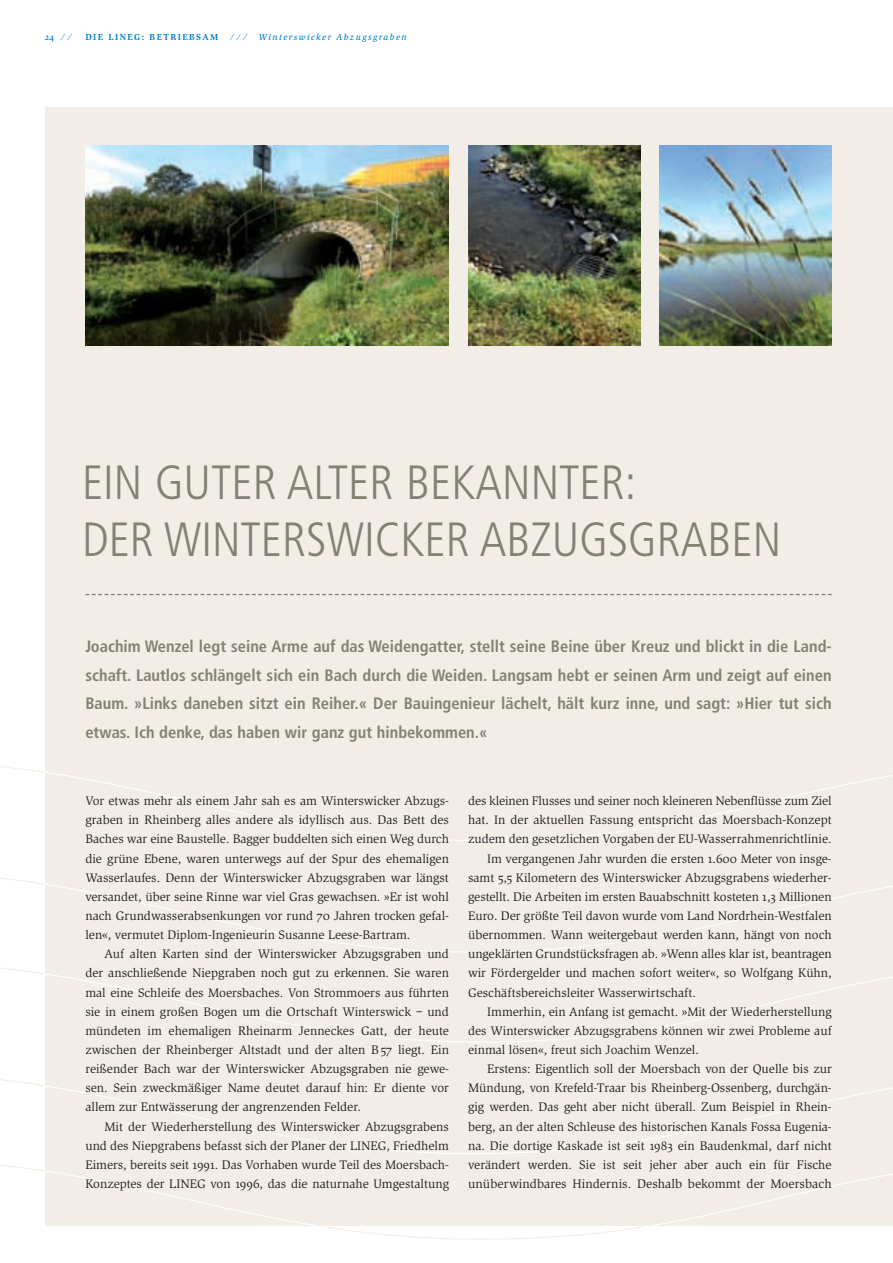
<style>
.page{position:relative;width:893px;height:1263px;background:#fff}
.page>*{position:absolute;margin:0;border:0;box-sizing:border-box;transform-origin:0 0}
.t1{font:300 condensed 48px/57.4px "Frutiger";color:#828173}
.t2{font:700 condensed 16.5px/28.7px "Frutiger";color:#828173;text-align:justify}
.t3{font:12.75px/19.2px "Slimbach";color:#231f20;text-align:justify}
.t4{font:italic 500 9px "Slimbach";letter-spacing:.16em;color:#0082c5}
.t5{font:700 9px "Slimbach";letter-spacing:.16em;color:#0082c5}
.t6{font:500 9px "Slimbach SC";color:#0082c5}
.s1{font-family:"Slimbach";font-style:italic}
.s2{font-weight:500}
.s3{font-family:"Slimbach SC"}
</style>
<div class="page">
<svg style="left:0;top:1165px;width:643px;height:75px"></svg>
<div style="left:45px;top:108px;width:848px;height:1118px;background:#f2ede6"></div>
<svg style="left:45px;top:973px;width:848px;height:181px"></svg>
<svg style="left:45px;top:772px;width:848px;height:181px"></svg>
<svg style="left:45px;top:1170px;width:848px;height:56px"></svg>
<svg style="left:85px;top:594px;width:747px;height:1px"></svg>
<img style="left:85px;top:146px;width:364px;height:200px">
<img style="left:468px;top:146px;width:172px;height:200px">
<img style="left:659px;top:146px;width:173px;height:200px">
<p class="t6" style="left:45px;top:31px;width:26px">24 <span class="s1">⁄ ⁄</span></p>
<p class="t5" style="left:85px;top:33px;width:134px">DIE LINEG: BETRIEBSAM</p>
<p class="t4" style="left:231px;top:33px;width:16px">⁄ ⁄ ⁄</p>
<p class="t4" style="left:259px;top:33px;width:149px">Winterswicker Abzugsgraben</p>
<h1 class="t1" style="left:82px;top:457px;width:701px">EIN GUTER ALTER BEKANNTER:<br>DER WINTERSWICKER ABZUGSGRABEN</h1>
<p class="t2" style="left:85px;top:633px;width:748px">Joachim Wenzel legt seine Arme auf das Weidengatter, stellt seine Beine über Kreuz und blickt in die Land&shy;schaft. Lautlos schlängelt sich ein Bach durch die Weiden. Langsam hebt er seinen Arm und zeigt auf einen Baum. »Links daneben sitzt ein Reiher.« Der Bauingenieur lächelt, hält kurz inne, und sagt: »Hier tut sich etwas. Ich denke, das haben wir ganz gut hinbekommen.«</p>
<p class="t3" style="left:85px;top:792px;width:365px">Vor etwas mehr als einem Jahr sah es am Winterswicker Abzugs&shy;graben in Rheinberg alles andere als idyllisch aus. Das Bett des Baches war eine Baustelle. Bagger buddelten sich einen Weg durch die grüne Ebene, waren unterwegs auf der Spur des ehemaligen Wasserlaufes. Denn der Winterswicker Abzugsgraben war längst versandet, über seine Rinne war viel Gras gewachsen. <span class="s2">»</span>Er ist wohl nach Grundwasserabsenkungen vor rund <span class="s3">70</span> Jahren trocken gefal&shy;len<span class="s2">«</span>, vermutet Diplom-Ingenieurin Susanne Leese-Bartram.</p>
<p class="t3" style="left:85px;top:945px;width:365px;text-indent:19px">Auf alten Karten sind der Winterswicker Abzugsgraben und der anschließende Niepgraben noch gut zu erkennen. Sie waren mal eine Schleife des Moersbaches. Von Strommoers aus führten sie in einem großen Bogen um die Ortschaft Winterswick – und mündeten im ehemaligen Rheinarm Jenneckes Gatt, der heute zwischen der Rheinberger Altstadt und der alten B <span class="s3">57</span> liegt. Ein reißender Bach war der Winterswicker Abzugsgraben nie gewe&shy;sen. Sein zweckmäßiger Name deutet darauf hin: Er diente vor allem zur Entwässerung der angrenzenden Felder.</p>
<p class="t3" style="left:85px;top:1117px;width:365px;text-indent:19px">Mit der Wiederherstellung des Winterswicker Abzugsgrabens und des Niepgrabens befasst sich der Planer der LINEG, Friedhelm Eimers, bereits seit <span class="s3">1991</span>. Das Vorhaben wurde Teil des Moersbach-Konzeptes der LINEG von <span class="s3">1996</span>, das die naturnahe Umgestaltung</p>
<p class="t3" style="left:468px;top:792px;width:365px">des kleinen Flusses und seiner noch kleineren Nebenflüsse zum Ziel</p>
<p class="t3" style="left:468px;top:811px;width:365px">hat. In der aktuellen Fassung entspricht das Moersbach-Konzept</p>
<p class="t3" style="left:468px;top:830px;width:365px">zudem den gesetzlichen Vorgaben der EU-Wasserrahmenrichtlinie.</p>
<p class="t3" style="left:487px;top:849px;width:346px">Im vergangenen Jahr wurden die ersten <span class="s3">1.600</span> Meter von insge-</p>
<p class="t3" style="left:468px;top:869px;width:365px">samt <span class="s3">5,5</span> Kilometern des Winterswicker Abzugsgrabens wiederher-</p>
<p class="t3" style="left:468px;top:888px;width:365px">gestellt. Die Arbeiten im ersten Bauabschnitt kosteten <span class="s3">1,3</span> Millionen</p>
<p class="t3" style="left:468px;top:907px;width:365px">Euro. Der größte Teil davon wurde vom Land Nordrhein-Westfalen</p>
<p class="t3" style="left:468px;top:926px;width:365px">übernommen. Wann weitergebaut werden kann, hängt von noch</p>
<p class="t3" style="left:468px;top:945px;width:365px">ungeklärten Grundstücksfragen ab. <span class="s2">»</span>Wenn alles klar ist, beantragen</p>
<p class="t3" style="left:468px;top:964px;width:365px">wir Fördergelder und machen sofort weiter<span class="s2">«</span>, so Wolfgang Kühn,</p>
<p class="t3" style="left:468px;top:983px;width:229px">Geschäftsbereichsleiter Wasserwirtschaft.</p>
<p class="t3" style="left:487px;top:1003px;width:346px">Immerhin, ein Anfang ist gemacht. <span class="s2">»</span>Mit der Wiederherstellung</p>
<p class="t3" style="left:468px;top:1022px;width:365px">des Winterswicker Abzugsgrabens können wir zwei Probleme auf</p>
<p class="t3" style="left:468px;top:1041px;width:232px">einmal lösen<span class="s2">«</span>, freut sich Joachim Wenzel.</p>
<p class="t3" style="left:487px;top:1060px;width:346px">Erstens: Eigentlich soll der Moersbach von der Quelle bis zur</p>
<p class="t3" style="left:468px;top:1079px;width:365px">Mündung, von Krefeld-Traar bis Rheinberg-Ossenberg, durchgän-</p>
<p class="t3" style="left:468px;top:1098px;width:365px">gig werden. Das geht aber nicht überall. Zum Beispiel in Rhein-</p>
<p class="t3" style="left:468px;top:1117px;width:365px">berg, an der alten Schleuse des historischen Kanals Fossa Eugenia-</p>
<p class="t3" style="left:468px;top:1137px;width:365px">na. Die dortige Kaskade ist seit <span class="s3">1983</span> ein Baudenkmal, darf nicht</p>
<p class="t3" style="left:468px;top:1156px;width:365px">verändert werden. Sie ist seit jeher aber auch ein für Fische</p>
<p class="t3" style="left:468px;top:1175px;width:365px">unüberwindbares Hindernis. Deshalb bekommt der Moersbach</p>
</div>
